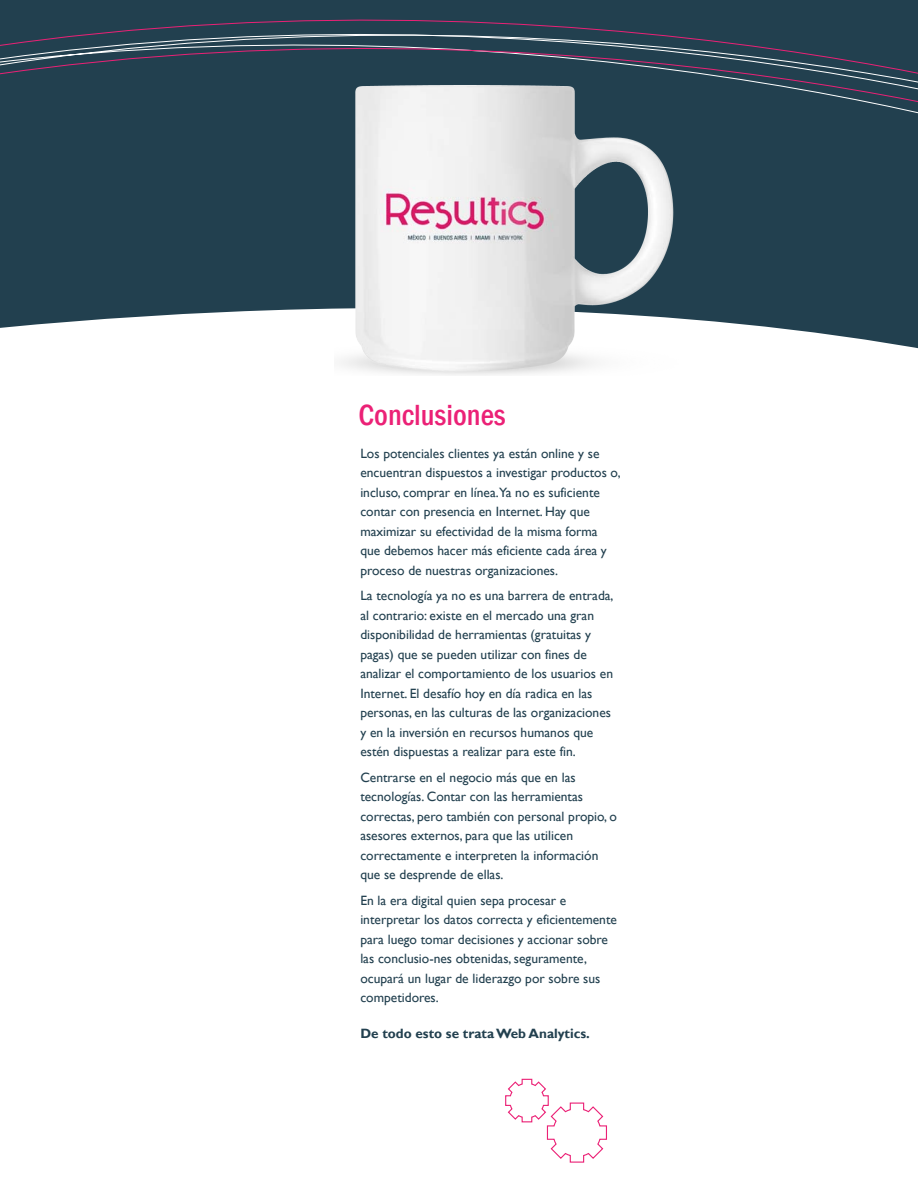
<style>
.page{position:relative;width:918px;height:1188px;background:#fff}
.page>*{position:absolute;margin:0;border:0;box-sizing:border-box;transform-origin:0 0}
.t1{font:500 condensed 30px "Franklin Gothic";color:#eb2176}
.t2{font:13.5px/19.5px "Gill Sans";color:#22404f}
.t3{font:700 13.5px "Gill Sans";color:#22404f}
</style>
<div class="page">
<svg style="left:505px;top:1078px;width:102px;height:85px"></svg>
<svg style="left:0;top:152px;width:918px;height:197px;background:#3f5966"></svg>
<div style="left:0;top:140px;width:918px;height:12px;background:#22404f"></div>
<svg style="left:0;top:0;width:918px;height:140px;background:#2b4454"></svg>
<img style="left:334px;top:71px;width:344px;height:304px">
<h1 class="t1" style="left:358px;top:397px;width:149px">Conclusiones</h1>
<p class="t2" style="left:360px;top:443px;width:262px">Los potenciales clientes ya están online y se encuentran dispuestos a investigar productos o, incluso, comprar en línea.Ya no es suficiente contar con presencia en Internet. Hay que maximizar su efectividad de la misma forma que debemos hacer más eficiente cada área y proceso de nuestras organizaciones.</p>
<p class="t2" style="left:360px;top:586px;width:255px">La tecnología ya no es una barrera de entrada, al contrario: existe en el mercado una gran disponibilidad de herramientas (gratuitas y pagas) que se pueden utilizar con fines de analizar el comportamiento de los usuarios en Internet. El desafío hoy en día radica en las personas, en las culturas de las organizaciones y en la inversión en recursos humanos que estén dispuestas a realizar para este fin.</p>
<p class="t2" style="left:360px;top:767px;width:258px">Centrarse en el negocio más que en las tecnologías. Contar con las herramientas correctas, pero también con personal propio, o asesores externos, para que las utilicen correctamente e interpreten la información que se desprende de ellas.</p>
<p class="t2" style="left:360px;top:890px;width:258px">En la era digital quien sepa procesar e interpretar los datos correcta y eficientemente para luego tomar decisiones y accionar sobre las conclusio-nes obtenidas, seguramente, ocupará un lugar de liderazgo por sobre sus competidores.</p>
<p class="t3" style="left:360px;top:1026px;width:231px">De todo esto se trata Web Analytics.</p>
</div>
